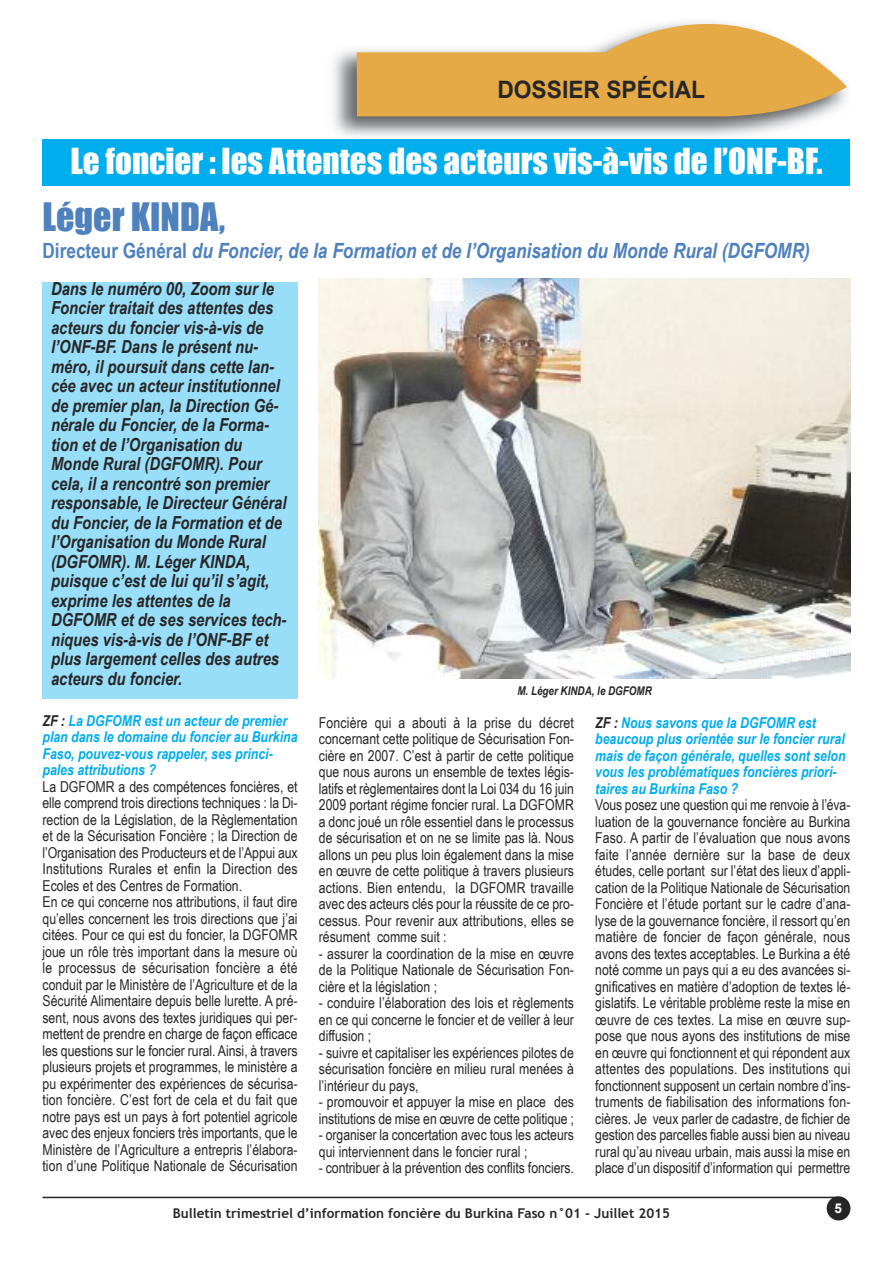
<style>
.page{position:relative;width:893px;height:1263px;background:#fff}
.page>*{position:absolute;margin:0;border:0;box-sizing:border-box;transform-origin:0 0}
.t1{font:36px "Impact";color:#4f81bd}
.t2{font:33px "Impact";color:#fff}
.t3{font:700 24px "Arial";letter-spacing:-.005em;color:#272627;scale:.95 1}
.t4{font:italic 700 21px "Arial Narrow";color:#4f81bd}
.t5{font:italic 700 18px/19.5px "Arial Narrow";color:#272627}
.t6{font:15px/16.5px "Arial Narrow";color:#272627;text-align:justify}
.t7{font:italic 700 15px/16.5px "Arial Narrow";color:#00aded}
.t8{font:700 13.5px "Trebuchet MS";color:#272627}
.t9{font:700 13.5px "Arial";color:#fff}
.t10{font:italic 700 12px "Arial Narrow";color:#272627}
.s1{font-style:normal}
.s2{color:#272627}
</style>
<div class="page">
<img style="left:323px;top:50px;width:527px;height:90px">
<svg style="left:357px;top:21px;width:490px;height:95px;fill:#e5a945"></svg>
<div style="left:827px;top:1196px;width:23px;height:24px;background:#272627;border-radius:50%"></div>
<hr style="left:43px;top:1197px;width:795px;height:1px;background:#272627">
<div style="left:43px;top:140px;width:807px;height:46px;background:#00aded"></div>
<img style="left:319px;top:278px;width:531px;height:401px">
<div style="left:43px;top:282px;width:255px;height:416px;background:#99def8"></div>
<h3 class="t3" style="left:497px;top:76px;width:220px">DOSSIER SPÉCIAL</h3>
<h2 class="t2" style="left:70px;top:141px;width:754px">Le foncier : les Attentes des acteurs vis-à-vis de l’ONF-BF.</h2>
<h1 class="t1" style="left:43px;top:194px;width:184px">Léger KINDA,</h1>
<h3 class="t4" style="left:43px;top:238px;width:769px"><span class="s1">Directeur Général</span> du Foncier, de la Formation et de l’Organisation du Monde Rural (DGFOMR)</h3>
<p class="t5" style="left:51px;top:279px;width:237px">Dans le numéro 00, Zoom sur le<br>Foncier traitait des attentes des acteurs du foncier vis-à-vis de l’ONF-BF. Dans le présent nu&shy;méro, il poursuit dans cette lan&shy;cée avec un acteur institutionnel de premier plan, la Direction Gé&shy;nérale du Foncier, de la Forma&shy;tion et de l’Organisation du<br>Monde Rural (DGFOMR). Pour cela, il a rencontré son premier responsable, le Directeur Général du Foncier, de la Formation et de l’Organisation du Monde Rural (DGFOMR). M. Léger KINDA, puisque c’est de lui qu’il s’agit, exprime les attentes de la<br>DGFOMR et de ses services tech&shy;niques vis-à-vis de l’ONF-BF et plus largement celles des autres acteurs du foncier.</p>
<p class="t10" style="left:517px;top:683px;width:136px">M. Léger KINDA, le DGFOMR</p>
<p class="t7" style="left:43px;top:712px;width:256px"><span class="s2">ZF :</span> La DGFOMR est un acteur de premier plan dans le domaine du foncier au Burkina Faso, pouvez-vous rappeler, ses princi&shy;pales attributions ?</p>
<p class="t6" style="left:42px;top:778px;width:257px;text-align:left">La DGFOMR a des compétences foncières, et elle comprend trois directions techniques : la Di&shy;rection de la Législation, de la Règlementation et de la Sécurisation Foncière ; la Direction de l’Organisation des Producteurs et de l’Appui aux Institutions Rurales et enfin la Direction des Ecoles et des Centres de Formation.<br>En ce qui concerne nos attributions, il faut dire qu’elles concernent les trois directions que j’ai citées. Pour ce qui est du foncier, la DGFOMR joue un rôle très important dans la mesure où le processus de sécurisation foncière a été conduit par le Ministère de l’Agriculture et de la Sécurité Alimentaire depuis belle lurette. A pré&shy;sent, nous avons des textes juridiques qui per&shy;mettent de prendre en charge de façon efficace les questions sur le foncier rural. Ainsi, à travers plusieurs projets et programmes, le ministère a pu expérimenter des expériences de sécurisa&shy;tion foncière. C’est fort de cela et du fait que notre pays est un pays à fort potentiel agricole avec des enjeux fonciers très importants, que le Ministère de l’Agriculture a entrepris l’élabora&shy;tion d’une Politique Nationale de Sécurisation</p>
<p class="t7" style="left:595px;top:714px;width:252px"><span class="s2">ZF :</span> Nous savons que la DGFOMR est beaucoup plus orientée sur le foncier rural mais de façon générale, quelles sont selon vous les problématiques foncières priori&shy;taires au Burkina Faso ?</p>
<p class="t6" style="left:595px;top:797px;width:257px">Vous posez une question qui me renvoie à l’éva&shy;luation de la gouvernance foncière au Burkina Faso. A partir de l’évaluation que nous avons faite l’année dernière sur la base de deux études, celle portant sur l’état des lieux d’appli&shy;cation de la Politique Nationale de Sécurisation Foncière et l’étude portant sur le cadre d’ana&shy;lyse de la gouvernance foncière, il ressort qu’en matière de foncier de façon générale, nous avons des textes acceptables. Le Burkina a été noté comme un pays qui a eu des avancées si&shy;gnificatives en matière d’adoption de textes lé&shy;gislatifs. Le véritable problème reste la mise en œuvre de ces textes. La mise en œuvre sup&shy;pose que nous ayons des institutions de mise en œuvre qui fonctionnent et qui répondent aux attentes des populations. Des institutions qui fonctionnent supposent un certain nombre d’ins&shy;truments de fiabilisation des informations fon&shy;cières. Je veux parler de cadastre, de fichier de gestion des parcelles fiable aussi bien au niveau rural qu’au niveau urbain, mais aussi la mise en place d’un dispositif d’information qui permettre</p>
<p class="t8" style="left:173px;top:1205px;width:499px">Bulletin trimestriel d’information foncière du Burkina Faso n°01 - Juillet 2015</p>
<p class="t9" style="left:835px;top:1200px;width:9px">5</p>
<p class="t6" style="left:319px;top:714px;width:257px">Foncière qui a abouti à la prise du décret concernant cette politique de Sécurisation Fon&shy;cière en 2007. C’est à partir de cette politique que nous aurons un ensemble de textes légis&shy;latifs et règlementaires dont la Loi 034 du 16 juin 2009 portant régime foncier rural. La DGFOMR a donc joué un rôle essentiel dans le processus de sécurisation et on ne se limite pas là. Nous allons un peu plus loin également dans la mise en œuvre de cette politique à travers plusieurs actions. Bien entendu, la DGFOMR travaille avec des acteurs clés pour la réussite de ce pro&shy;cessus. Pour revenir aux attributions, elles se résument comme suit :</p>
<p class="t6" style="left:319px;top:945px;width:257px">- assurer la coordination de la mise en œuvre de la Politique Nationale de Sécurisation Fon&shy;cière et la législation ;</p>
<p class="t6" style="left:319px;top:995px;width:257px">- conduire l’élaboration des lois et règlements en ce qui concerne le foncier et de veiller à leur diffusion ;</p>
<p class="t6" style="left:319px;top:1044px;width:257px">- suivre et capitaliser les expériences pilotes de sécurisation foncière en milieu rural menées à l’intérieur du pays,</p>
<p class="t6" style="left:319px;top:1094px;width:257px">- promouvoir et appuyer la mise en place des institutions de mise en œuvre de cette politique ;</p>
<p class="t6" style="left:319px;top:1127px;width:257px">- organiser la concertation avec tous les acteurs qui interviennent dans le foncier rural ;</p>
<p class="t6" style="left:319px;top:1160px;width:257px">- contribuer à la prévention des conflits fonciers.</p>
</div>
